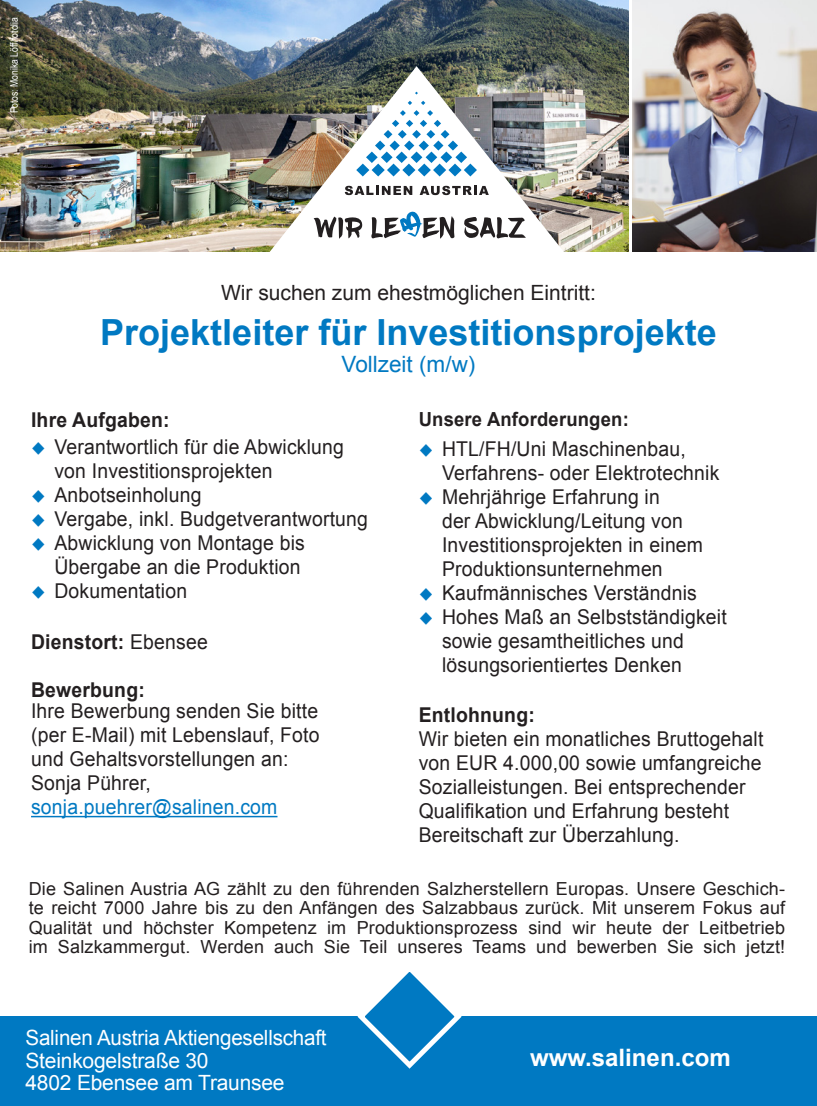
<style>
.page{position:relative;width:817px;height:1106px;background:#fff}
.page>*{position:absolute;margin:0;border:0;box-sizing:border-box;transform-origin:0 0}
.t1{font:700 36px "Arial";color:#0079c2}
.t2{font:700 24px "Arial";color:#fff}
.t3{font:22.5px "Arial";color:#0079c2}
.t4{font:21px "Arial";letter-spacing:-.01em;color:#fff}
.t5{font:21px "Arial";color:#231f20}
.t6{font:20.4px/24px "Arial";letter-spacing:.01em;color:#231f20;scale:.95 1}
.t7{font:20.4px/24px "Arial";letter-spacing:.01em;color:#0079c2;scale:.95 1}
.t8{font:700 20.4px "Arial";letter-spacing:.01em;color:#231f20;scale:.95 1}
.t9{font:700 19.5px "Arial";letter-spacing:.01em;color:#231f20;scale:.95 1}
.t10{font:18px/19.5px "Arial";letter-spacing:.01em;color:#231f20;text-align:justify}
.t11{font:10.5px "Arial Narrow";color:#fff}
.s1{color:#0079c2}
.s2{font-weight:700}
.s3{font-weight:400}
.s4{color:#231f20}
</style>
<div class="page">
<img style="left:0;top:0;width:628px;height:252px">
<div style="left:0;top:1016px;width:816px;height:90px;background:#0079c2"></div>
<svg style="left:357px;top:972px;width:105px;height:97px"></svg>
<hr style="left:31px;top:815px;width:246px;height:2px;background:#0079c2">
<img style="left:632px;top:0;width:184px;height:252px">
<img style="left:268px;top:66px;width:297px;height:186px">
<svg style="left:356px;top:101px;width:121px;height:75px"></svg>
<svg style="left:345px;top:186px;width:67px;height:9px"></svg>
<svg style="left:419px;top:186px;width:69px;height:9px"></svg>
<svg style="left:313px;top:214px;width:49px;height:25px"></svg>
<svg style="left:371px;top:210px;width:83px;height:29px"></svg>
<svg style="left:464px;top:217px;width:61px;height:22px"></svg>
<p class="t11" style="left:6px;top:113px;width:98px;rotate:-90deg">Fotos: Monika Löff/fotolia</p>
<p class="t5" style="left:221px;top:278px;width:376px">Wir suchen zum ehestmöglichen Eintritt:</p>
<p class="t1" style="left:100px;top:309px;width:618px">Projektleiter für Investitionsprojekte</p>
<p class="t3" style="left:341px;top:350px;width:135px">Vollzeit (m/w)</p>
<p class="t9" style="left:418px;top:406px;width:222px">Unsere Anforderungen:</p>
<p class="t6" style="left:442px;top:437px;width:293px;text-indent:-23px"><span class="s1">◆</span> HTL/FH/Uni Maschinenbau,<br>Verfahrens- oder Elektrotechnik</p>
<p class="t6" style="left:442px;top:485px;width:255px;text-indent:-23px"><span class="s1">◆</span> Mehrjährige Erfahrung in der Abwicklung/Leitung von</p>
<p class="t6" style="left:442px;top:533px;width:276px">Investitionsprojekten in einem<br>Produktionsunternehmen</p>
<p class="t6" style="left:418px;top:581px;width:294px"><span class="s1">◆</span> Kaufmännisches Verständnis</p>
<p class="t6" style="left:442px;top:605px;width:301px;text-indent:-23px"><span class="s1">◆</span> Hohes Maß an Selbstständigkeit sowie gesamtheitliches und lösungsorientiertes Denken</p>
<p class="t6" style="left:418px;top:703px;width:364px"><span class="s2">Entlohnung:<br></span>Wir bieten ein monatliches Bruttogehalt von EUR 4.000,00 sowie umfangreiche Sozialleistungen. Bei entsprechender Qualifikation und Erfahrung besteht Bereitschaft zur Überzahlung.</p>
<p class="t10" style="left:29px;top:878px;width:757px">Die Salinen Austria AG zählt zu den führenden Salzherstellern Europas. Unsere Geschich&shy;te reicht 7000 Jahre bis zu den Anfängen des Salzabbaus zurück. Mit unserem Fokus auf Qualität und höchster Kompetenz im Produktionsprozess sind wir heute der Leitbetrieb im Salzkammergut. Werden auch Sie Teil unseres Teams und bewerben Sie sich jetzt!</p>
<p class="t8" style="left:31px;top:406px;width:147px">Ihre Aufgaben:</p>
<p class="t6" style="left:54px;top:435px;width:306px;text-indent:-23px"><span class="s1">◆</span> Verantwortlich für die Abwicklung von Investitionsprojekten</p>
<p class="t6" style="left:31px;top:483px;width:181px"><span class="s1">◆</span> Anbotseinholung</p>
<p class="t6" style="left:31px;top:507px;width:356px"><span class="s1">◆</span> Vergabe, inkl. Budgetverantwortung</p>
<p class="t6" style="left:31px;top:531px;width:290px;text-align:right"><span class="s1">◆</span> Abwicklung von Montage bis<br>Übergabe an die Produktion</p>
<p class="t6" style="left:31px;top:579px;width:166px"><span class="s1">◆</span> Dokumentation</p>
<p class="t8" style="left:31px;top:628px;width:187px">Dienstort: <span class="s3">Ebensee</span></p>
<p class="t6" style="left:31px;top:679px;width:304px;line-height:21.3px"><span class="s2">Bewerbung:<br></span>Ihre Bewerbung senden Sie bitte</p>
<p class="t6" style="left:31px;top:723px;width:305px">(per E-Mail) mit Lebenslauf, Foto und Gehaltsvorstellungen an:</p>
<p class="t7" style="left:31px;top:771px;width:261px"><span class="s4">Sonja Pührer, </span>sonja.puehrer@salinen.com</p>
<p class="t4" style="left:25px;top:1024px;width:302px">Salinen Austria Aktiengesellschaft</p>
<p class="t4" style="left:25px;top:1046px;width:184px">Steinkogelstraße 30</p>
<p class="t4" style="left:25px;top:1069px;width:260px">4802 Ebensee am Traunsee</p>
<p class="t2" style="left:530px;top:1042px;width:202px">www.salinen.com</p>
</div>
